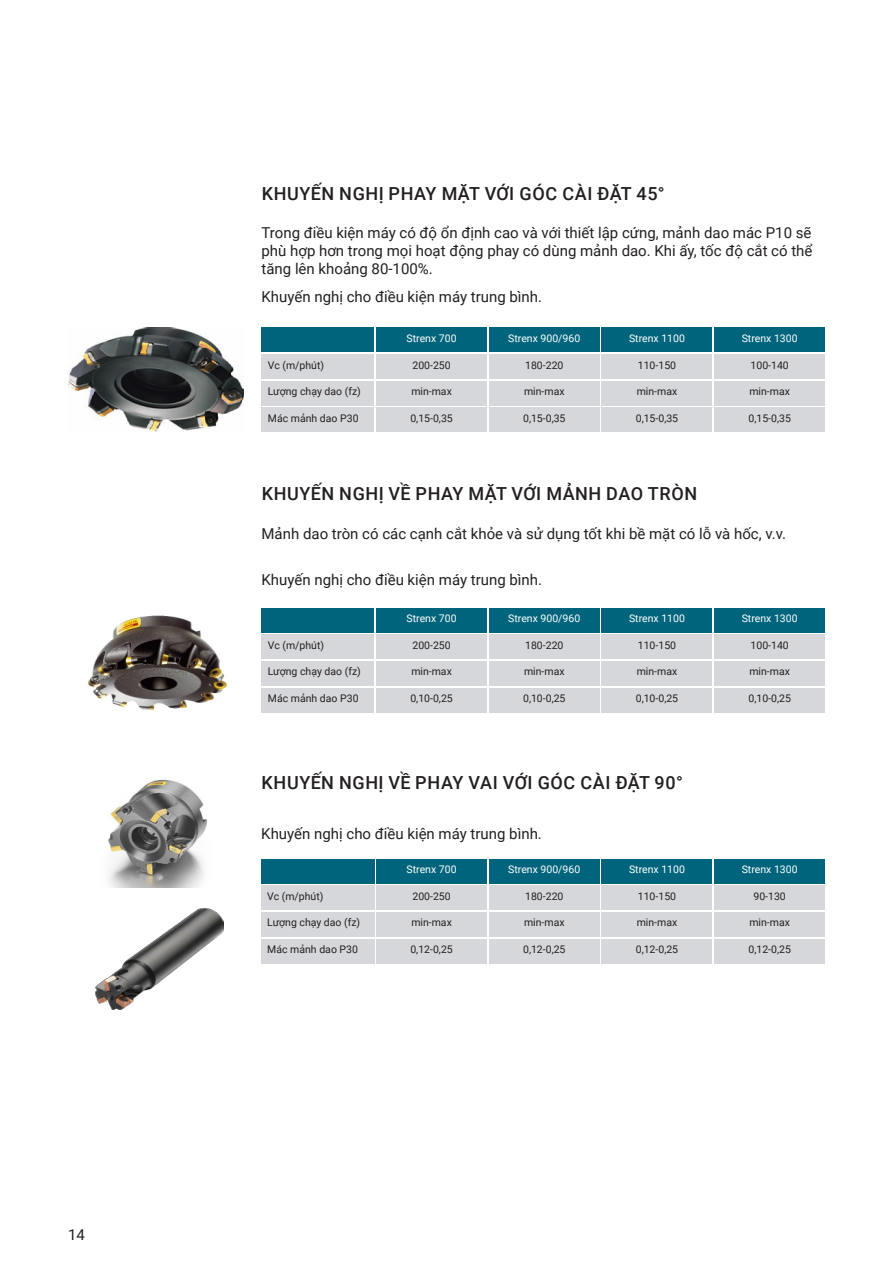
<style>
.page{position:relative;width:893px;height:1263px;background:#fff}
.page>*{position:absolute;margin:0;border:0;box-sizing:border-box;transform-origin:0 0}
.t1{font:500 18px "Roboto";letter-spacing:.035em;color:#231f20}
.t2{font:15px/18px "Roboto";color:#231f20;text-align:justify}
.t3{font:10.5px "Roboto";color:#231f20}
.t4{font:10.5px "Roboto";color:#fff}
</style>
<div class="page">
<img style="left:68px;top:328px;width:175px;height:103px">
<div style="left:376px;top:328px;width:111px;height:24px;background:#00657c"></div>
<div style="left:261px;top:328px;width:113px;height:24px;background:#00657c"></div>
<div style="left:489px;top:328px;width:111px;height:24px;background:#00657c"></div>
<div style="left:602px;top:328px;width:110px;height:24px;background:#00657c"></div>
<div style="left:714px;top:328px;width:111px;height:24px;background:#00657c"></div>
<div style="left:261px;top:354px;width:113px;height:25px;background:#d6d7da"></div>
<div style="left:261px;top:381px;width:113px;height:24px;background:#d6d7da"></div>
<div style="left:261px;top:408px;width:113px;height:24px;background:#d6d7da"></div>
<div style="left:489px;top:354px;width:111px;height:25px;background:#d6d7da"></div>
<div style="left:489px;top:381px;width:111px;height:24px;background:#d6d7da"></div>
<div style="left:489px;top:408px;width:111px;height:24px;background:#d6d7da"></div>
<div style="left:376px;top:354px;width:111px;height:25px;background:#d6d7da"></div>
<div style="left:376px;top:381px;width:111px;height:24px;background:#d6d7da"></div>
<div style="left:376px;top:408px;width:111px;height:24px;background:#d6d7da"></div>
<div style="left:602px;top:354px;width:110px;height:25px;background:#d6d7da"></div>
<div style="left:602px;top:381px;width:110px;height:24px;background:#d6d7da"></div>
<div style="left:602px;top:408px;width:110px;height:24px;background:#d6d7da"></div>
<div style="left:714px;top:354px;width:111px;height:25px;background:#d6d7da"></div>
<div style="left:714px;top:381px;width:111px;height:24px;background:#d6d7da"></div>
<div style="left:714px;top:408px;width:111px;height:24px;background:#d6d7da"></div>
<div style="left:376px;top:608px;width:111px;height:24px;background:#00657c"></div>
<div style="left:261px;top:608px;width:113px;height:24px;background:#00657c"></div>
<div style="left:489px;top:608px;width:111px;height:24px;background:#00657c"></div>
<div style="left:602px;top:608px;width:110px;height:24px;background:#00657c"></div>
<div style="left:714px;top:608px;width:111px;height:24px;background:#00657c"></div>
<div style="left:261px;top:634px;width:113px;height:25px;background:#d6d7da"></div>
<div style="left:261px;top:661px;width:113px;height:25px;background:#d6d7da"></div>
<div style="left:261px;top:688px;width:113px;height:24px;background:#d6d7da"></div>
<div style="left:489px;top:634px;width:111px;height:25px;background:#d6d7da"></div>
<div style="left:489px;top:661px;width:111px;height:25px;background:#d6d7da"></div>
<div style="left:489px;top:688px;width:111px;height:24px;background:#d6d7da"></div>
<div style="left:376px;top:634px;width:111px;height:25px;background:#d6d7da"></div>
<div style="left:376px;top:661px;width:111px;height:25px;background:#d6d7da"></div>
<div style="left:376px;top:688px;width:111px;height:24px;background:#d6d7da"></div>
<div style="left:602px;top:634px;width:110px;height:25px;background:#d6d7da"></div>
<div style="left:602px;top:661px;width:110px;height:25px;background:#d6d7da"></div>
<div style="left:602px;top:688px;width:110px;height:24px;background:#d6d7da"></div>
<div style="left:714px;top:634px;width:111px;height:25px;background:#d6d7da"></div>
<div style="left:714px;top:661px;width:111px;height:25px;background:#d6d7da"></div>
<div style="left:714px;top:688px;width:111px;height:24px;background:#d6d7da"></div>
<img style="left:87px;top:615px;width:141px;height:96px">
<div style="left:376px;top:859px;width:111px;height:24px;background:#00657c"></div>
<div style="left:261px;top:859px;width:113px;height:24px;background:#00657c"></div>
<div style="left:489px;top:859px;width:111px;height:24px;background:#00657c"></div>
<div style="left:602px;top:859px;width:110px;height:24px;background:#00657c"></div>
<div style="left:714px;top:859px;width:111px;height:24px;background:#00657c"></div>
<div style="left:261px;top:885px;width:113px;height:25px;background:#d6d7da"></div>
<div style="left:261px;top:912px;width:113px;height:25px;background:#d6d7da"></div>
<div style="left:261px;top:939px;width:113px;height:24px;background:#d6d7da"></div>
<div style="left:489px;top:885px;width:111px;height:25px;background:#d6d7da"></div>
<div style="left:489px;top:912px;width:111px;height:25px;background:#d6d7da"></div>
<div style="left:489px;top:939px;width:111px;height:24px;background:#d6d7da"></div>
<div style="left:376px;top:885px;width:111px;height:25px;background:#d6d7da"></div>
<div style="left:376px;top:912px;width:111px;height:25px;background:#d6d7da"></div>
<div style="left:376px;top:939px;width:111px;height:24px;background:#d6d7da"></div>
<div style="left:602px;top:885px;width:110px;height:25px;background:#d6d7da"></div>
<div style="left:602px;top:912px;width:110px;height:25px;background:#d6d7da"></div>
<div style="left:602px;top:939px;width:110px;height:24px;background:#d6d7da"></div>
<div style="left:714px;top:885px;width:111px;height:25px;background:#d6d7da"></div>
<div style="left:714px;top:912px;width:111px;height:25px;background:#d6d7da"></div>
<div style="left:714px;top:939px;width:111px;height:24px;background:#d6d7da"></div>
<img style="left:108px;top:779px;width:99px;height:108px">
<img style="left:95px;top:908px;width:129px;height:101px">
<h2 class="t2" style="left:68px;top:1225px;width:18px">14</h2>
<p class="t1" style="left:262px;top:181px;width:404px">KHUYẾN NGHỊ PHAY MẶT VỚI GÓC CÀI ĐẶT 45°</p>
<p class="t2" style="left:261px;top:223px;width:552px">Trong điều kiện máy có độ ổn định cao và với thiết lập cứng, mảnh dao mác P10 sẽ phù hợp hơn trong mọi hoạt động phay có dùng mảnh dao. Khi ấy, tốc độ cắt có thể tăng lên khoảng 80-100%.</p>
<p class="t2" style="left:261px;top:287px;width:282px">Khuyến nghị cho điều kiện máy trung bình.</p>
<p class="t3" style="left:268px;top:357px;width:58px">Vc (m/phút)</p>
<p class="t3" style="left:268px;top:384px;width:95px">Lượng chạy dao (fz)</p>
<p class="t3" style="left:268px;top:411px;width:92px">Mác mảnh dao P30</p>
<p class="t4" style="left:407px;top:331px;width:51px">Strenx 700</p>
<p class="t4" style="left:508px;top:331px;width:74px">Strenx 900/960</p>
<p class="t4" style="left:629px;top:331px;width:57px">Strenx 1100</p>
<p class="t4" style="left:742px;top:331px;width:57px">Strenx 1300</p>
<p class="t3" style="left:412px;top:357px;width:40px">200-250</p>
<p class="t3" style="left:411px;top:384px;width:42px">min-max</p>
<p class="t3" style="left:410px;top:411px;width:44px">0,15-0,35</p>
<p class="t3" style="left:525px;top:357px;width:40px">180-220</p>
<p class="t3" style="left:524px;top:384px;width:42px">min-max</p>
<p class="t3" style="left:523px;top:411px;width:44px">0,15-0,35</p>
<p class="t3" style="left:638px;top:357px;width:40px">110-150</p>
<p class="t3" style="left:637px;top:384px;width:42px">min-max</p>
<p class="t3" style="left:636px;top:411px;width:44px">0,15-0,35</p>
<p class="t3" style="left:750px;top:357px;width:40px">100-140</p>
<p class="t3" style="left:749px;top:384px;width:42px">min-max</p>
<p class="t3" style="left:748px;top:411px;width:44px">0,15-0,35</p>
<p class="t1" style="left:262px;top:481px;width:437px">KHUYẾN NGHỊ VỀ PHAY MẶT VỚI MẢNH DAO TRÒN</p>
<p class="t2" style="left:261px;top:524px;width:526px">Mảnh dao tròn có các cạnh cắt khỏe và sử dụng tốt khi bề mặt có lỗ và hốc, v.v.</p>
<p class="t2" style="left:261px;top:570px;width:282px">Khuyến nghị cho điều kiện máy trung bình.</p>
<p class="t3" style="left:268px;top:638px;width:58px">Vc (m/phút)</p>
<p class="t3" style="left:268px;top:664px;width:95px">Lượng chạy dao (fz)</p>
<p class="t3" style="left:268px;top:691px;width:92px">Mác mảnh dao P30</p>
<p class="t4" style="left:407px;top:611px;width:51px">Strenx 700</p>
<p class="t4" style="left:508px;top:611px;width:74px">Strenx 900/960</p>
<p class="t4" style="left:629px;top:611px;width:57px">Strenx 1100</p>
<p class="t4" style="left:742px;top:611px;width:57px">Strenx 1300</p>
<p class="t3" style="left:412px;top:638px;width:40px">200-250</p>
<p class="t3" style="left:411px;top:664px;width:42px">min-max</p>
<p class="t3" style="left:410px;top:691px;width:44px">0,10-0,25</p>
<p class="t3" style="left:525px;top:638px;width:40px">180-220</p>
<p class="t3" style="left:524px;top:664px;width:42px">min-max</p>
<p class="t3" style="left:523px;top:691px;width:44px">0,10-0,25</p>
<p class="t3" style="left:638px;top:638px;width:40px">110-150</p>
<p class="t3" style="left:637px;top:664px;width:42px">min-max</p>
<p class="t3" style="left:636px;top:691px;width:44px">0,10-0,25</p>
<p class="t3" style="left:750px;top:638px;width:40px">100-140</p>
<p class="t3" style="left:749px;top:664px;width:42px">min-max</p>
<p class="t3" style="left:748px;top:691px;width:44px">0,10-0,25</p>
<p class="t1" style="left:262px;top:769px;width:423px">KHUYẾN NGHỊ VỀ PHAY VAI VỚI GÓC CÀI ĐẶT 90°</p>
<p class="t2" style="left:261px;top:824px;width:282px">Khuyến nghị cho điều kiện máy trung bình.</p>
<p class="t3" style="left:267px;top:889px;width:58px">Vc (m/phút)</p>
<p class="t3" style="left:267px;top:915px;width:95px">Lượng chạy dao (fz)</p>
<p class="t3" style="left:267px;top:942px;width:92px">Mác mảnh dao P30</p>
<p class="t4" style="left:407px;top:862px;width:51px">Strenx 700</p>
<p class="t4" style="left:508px;top:862px;width:74px">Strenx 900/960</p>
<p class="t4" style="left:629px;top:862px;width:57px">Strenx 1100</p>
<p class="t4" style="left:742px;top:862px;width:57px">Strenx 1300</p>
<p class="t3" style="left:412px;top:889px;width:40px">200-250</p>
<p class="t3" style="left:411px;top:915px;width:42px">min-max</p>
<p class="t3" style="left:410px;top:942px;width:44px">0,12-0,25</p>
<p class="t3" style="left:525px;top:889px;width:40px">180-220</p>
<p class="t3" style="left:524px;top:915px;width:42px">min-max</p>
<p class="t3" style="left:523px;top:942px;width:44px">0,12-0,25</p>
<p class="t3" style="left:638px;top:889px;width:40px">110-150</p>
<p class="t3" style="left:637px;top:915px;width:42px">min-max</p>
<p class="t3" style="left:636px;top:942px;width:44px">0,12-0,25</p>
<p class="t3" style="left:753px;top:889px;width:34px">90-130</p>
<p class="t3" style="left:749px;top:915px;width:42px">min-max</p>
<p class="t3" style="left:748px;top:942px;width:44px">0,12-0,25</p>
</div>
